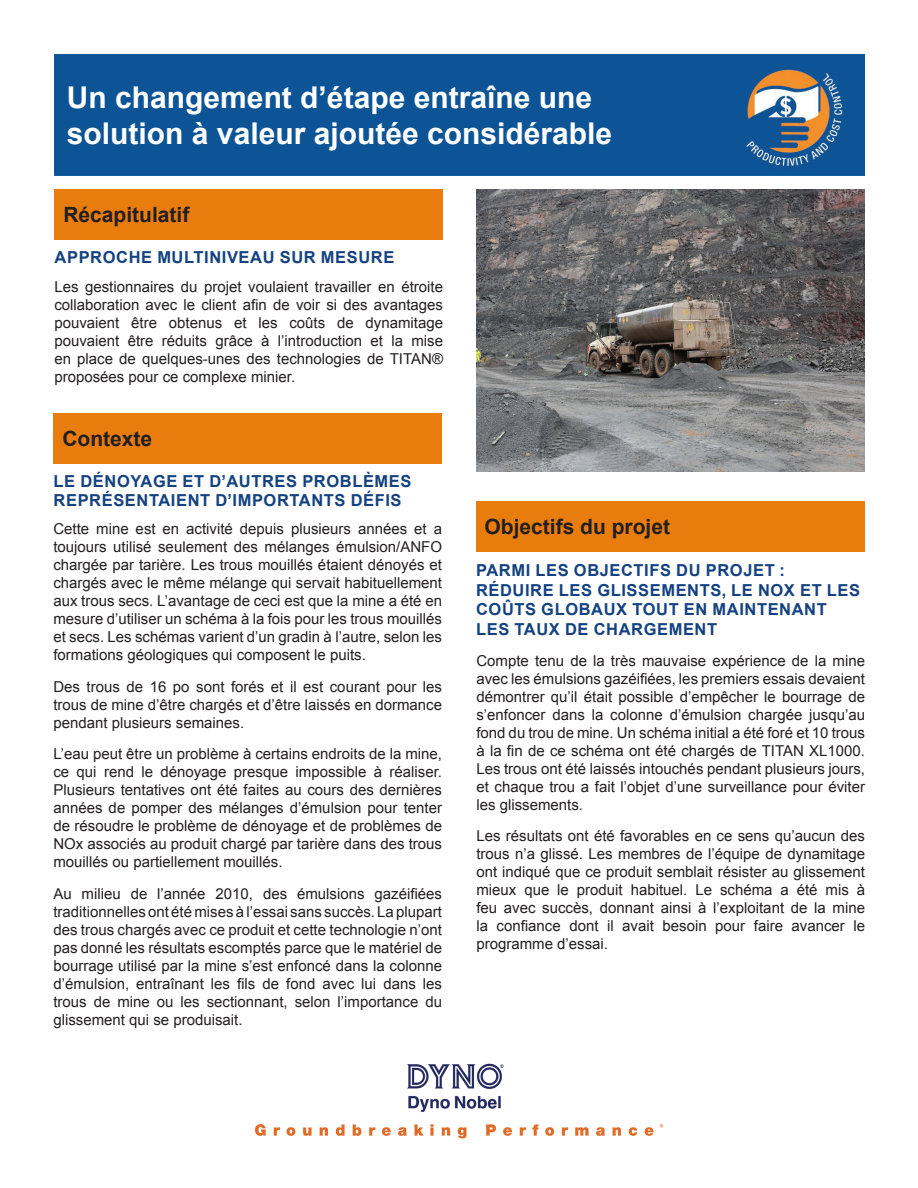
<style>
.page{position:relative;width:918px;height:1188px;background:#fff}
.page>*{position:absolute;margin:0;border:0;box-sizing:border-box;transform-origin:0 0}
.t1{font:700 30px/36px "Arial";color:#fff}
.black_heading{font:700 21px "Arial";color:#231f20}
.blue_heading{font:700 16.5px/19.5px "Arial";letter-spacing:.035em;color:#144281}
.t2{font:15px/18px "Arial";color:#231f20;text-align:justify}
</style>
<div class="page">
<div style="left:54px;top:54px;width:809px;height:121px;background:#0d5496"></div>
<img style="left:254px;top:1063px;width:410px;height:76px">
<div style="left:54px;top:190px;width:389px;height:50px;background:#e87d0d"></div>
<div style="left:476px;top:501px;width:388px;height:50px;background:#e87d0d"></div>
<div style="left:53px;top:413px;width:389px;height:51px;background:#e87d0d"></div>
<img style="left:476px;top:190px;width:389px;height:282px">
<p class="t1" style="left:67px;top:79px;width:547px">Un changement d’étape entraîne une solution à valeur ajoutée considérable</p>
<p class="black_heading" style="left:63px;top:200px;width:128px">Récapitulatif</p>
<p class="blue_heading" style="left:55px;top:248px;width:341px">APPROCHE MULTINIVEAU SUR MESURE</p>
<p class="t2" style="left:54px;top:278px;width:390px">Les gestionnaires du projet voulaient travailler en étroite collaboration avec le client afin de voir si des avantages pouvaient être obtenus et les coûts de dynamitage pouvaient être réduits grâce à l’introduction et la mise en place de quelques-unes des technologies de TITAN® proposées pour ce complexe minier.</p>
<p class="black_heading" style="left:62px;top:424px;width:91px">Contexte</p>
<p class="blue_heading" style="left:54px;top:471px;width:359px">LE DÉNOYAGE ET D’AUTRES PROBLÈMES<br>REPRÉSENTAIENT D’IMPORTANTS DÉFIS</p>
<p class="t2" style="left:53px;top:520px;width:390px">Cette mine est en activité depuis plusieurs années et a toujours utilisé seulement des mélanges émulsion/ANFO chargée par tarière. Les trous mouillés étaient dénoyés et chargés avec le même mélange qui servait habituellement aux trous secs. L’avantage de ceci est que la mine a été en mesure d’utiliser un schéma à la fois pour les trous mouillés et secs. Les schémas varient d’un gradin à l’autre, selon les formations géologiques qui composent le puits.</p>
<p class="t2" style="left:53px;top:678px;width:390px">Des trous de 16 po sont forés et il est courant pour les trous de mine d’être chargés et d’être laissés en dormance pendant plusieurs semaines.</p>
<p class="t2" style="left:53px;top:745px;width:390px">L’eau peut être un problème à certains endroits de la mine, ce qui rend le dénoyage presque impossible à réaliser.<br>Plusieurs tentatives ont été faites au cours des dernières années de pomper des mélanges d’émulsion pour tenter de résoudre le problème de dénoyage et de problèmes de NOx associés au produit chargé par tarière dans des trous mouillés ou partiellement mouillés.</p>
<p class="t2" style="left:53px;top:885px;width:390px">Au milieu de l’année 2010, des émulsions gazéifiées traditionnelles ont été mises à l’essai sans succès. La plupart des trous chargés avec ce produit et cette technologie n’ont pas donné les résultats escomptés parce que le matériel de bourrage utilisé par la mine s’est enfoncé dans la colonne d’émulsion, entraînant les fils de fond avec lui dans les trous de mine ou les sectionnant, selon l’importance du glissement qui se produisait.</p>
<p class="black_heading" style="left:485px;top:512px;width:187px">Objectifs du projet</p>
<p class="blue_heading" style="left:476px;top:561px;width:386px">PARMI LES OBJECTIFS DU PROJET :<br>RÉDUIRE LES GLISSEMENTS, LE NOX ET LES<br>COÛTS GLOBAUX TOUT EN MAINTENANT<br>LES TAUX DE CHARGEMENT</p>
<p class="t2" style="left:476px;top:651px;width:390px">Compte tenu de la très mauvaise expérience de la mine avec les émulsions gazéifiées, les premiers essais devaient démontrer qu’il était possible d’empêcher le bourrage de s’enfoncer dans la colonne d’émulsion chargée jusqu’au fond du trou de mine. Un schéma initial a été foré et 10 trous à la fin de ce schéma ont été chargés de TITAN XL1000.<br>Les trous ont été laissés intouchés pendant plusieurs jours, et chaque trou a fait l’objet d’une surveillance pour éviter les glissements.</p>
<p class="t2" style="left:476px;top:827px;width:390px">Les résultats ont été favorables en ce sens qu’aucun des trous n’a glissé. Les membres de l’équipe de dynamitage ont indiqué que ce produit semblait résister au glissement mieux que le produit habituel. Le schéma a été mis à feu avec succès, donnant ainsi à l’exploitant de la mine la confiance dont il avait besoin pour faire avancer le programme d’essai.</p>
</div>
